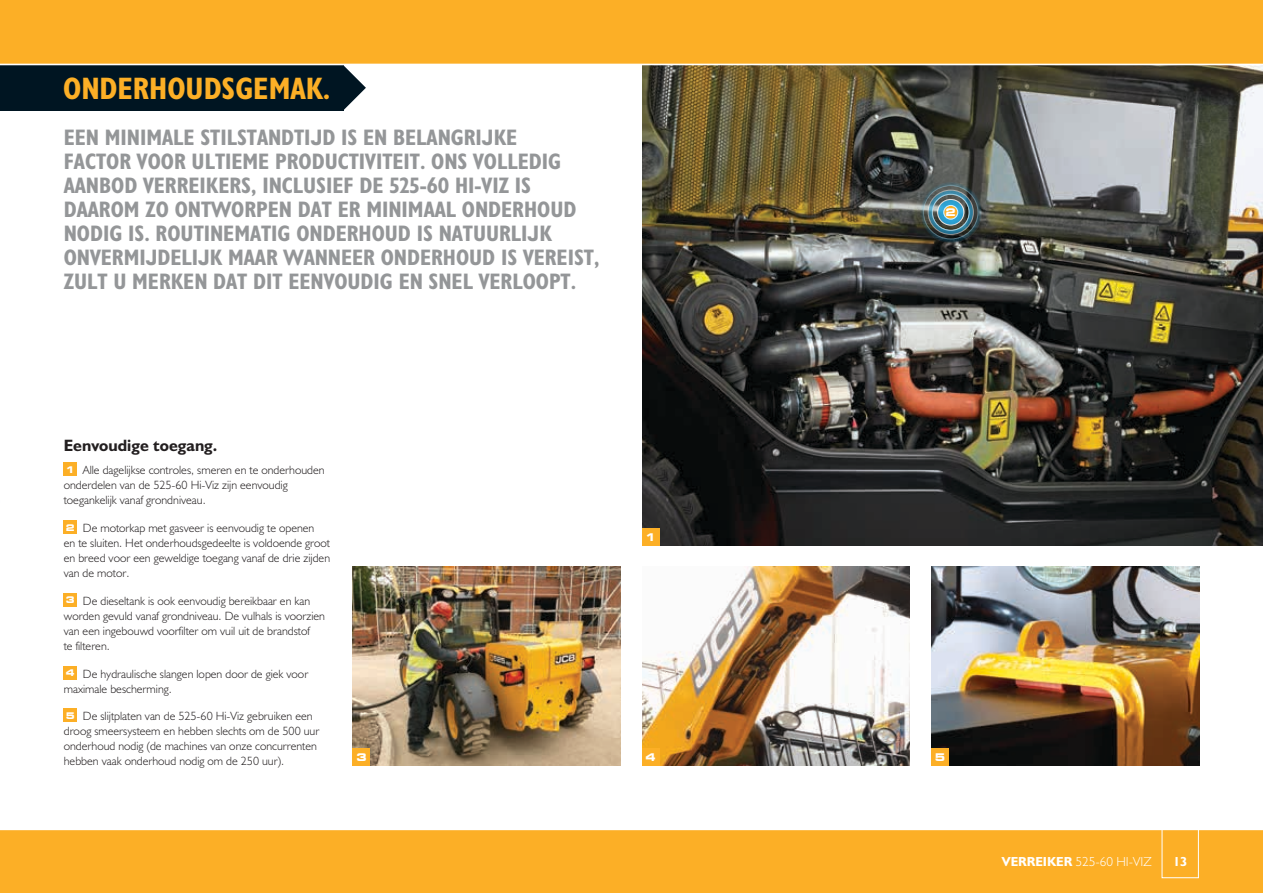
<style>
.page{position:relative;width:1263px;height:893px;background:#fff}
.page>*{position:absolute;margin:0;border:0;box-sizing:border-box;transform-origin:0 0}
.t1{font:31.2px "JCB Bold Condensed";color:#fcaf26}
.t2{font:22.5px/24px "JCB Bold Condensed";color:#949698}
.t3{font:16.5px "JCB Bold";color:#231f20}
.t4{font:13.2px "JCB Light";color:#fff}
.t5{font:13.2px "JCB Bold";color:#fff}
.t6{font:12px/15px "JCB Light";color:#231f20}
.t7{font:700 expanded 10.5px "Square 721 BT";color:#fff}
.s1{font-family:"Square 721 BT";font-weight:700;font-stretch:expanded;font-size:9.15px;color:#fff}
.s2{font-family:"JCB Bold"}
</style>
<div class="page">
<img style="left:642px;top:65px;width:621px;height:481px">
<img style="left:353px;top:567px;width:268px;height:198px">
<svg style="left:343px;top:65px;width:23px;height:45px"></svg>
<div style="left:0;top:54px;width:343px;height:57px;background:#001522"></div>
<div style="left:0;top:0;width:1263px;height:64px;background:#fcaf26"></div>
<div style="left:0;top:829px;width:1263px;height:64px;background:#fcaf26"></div>
<hr style="left:0;top:829px;width:1263px;height:1px;background:#fff">
<hr style="left:0;top:64px;width:1263px;height:1px;background:#fff">
<div style="left:64px;top:463px;width:13px;height:13px;background:#fcaf26"></div>
<div style="left:64px;top:521px;width:13px;height:13px;background:#fcaf26"></div>
<div style="left:64px;top:593px;width:13px;height:13px;background:#fcaf26"></div>
<div style="left:64px;top:666px;width:13px;height:13px;background:#fcaf26"></div>
<div style="left:64px;top:709px;width:13px;height:13px;background:#fcaf26"></div>
<img style="left:931px;top:567px;width:268px;height:198px">
<img style="left:642px;top:567px;width:268px;height:198px">
<div style="left:642px;top:529px;width:17px;height:17px;background:#fcaf26"></div>
<div style="left:931px;top:748px;width:17px;height:17px;background:#fcaf26"></div>
<div style="left:642px;top:748px;width:17px;height:17px;background:#fcaf26"></div>
<div style="left:353px;top:748px;width:17px;height:17px;background:#fcaf26"></div>
<div style="left:1162px;top:829px;width:37px;height:49px;border:1px solid #fff"></div>
<img style="left:918px;top:181px;width:65px;height:63px">
<h1 class="t1" style="left:63px;top:69px;width:269px">ONDERHOUDSGEMAK.</h1>
<p class="t2" style="left:64px;top:125px;width:537px">EEN MINIMALE STILSTANDTIJD IS EN BELANGRIJKE<br>FACTOR VOOR ULTIEME PRODUCTIVITEIT. ONS VOLLEDIG AANBOD VERREIKERS, INCLUSIEF DE 525-60 HI-VIZ IS DAAROM ZO ONTWORPEN DAT ER MINIMAAL ONDERHOUD NODIG IS. ROUTINEMATIG ONDERHOUD IS NATUURLIJK ONVERMIJDELIJK MAAR WANNEER ONDERHOUD IS VEREIST, ZULT U MERKEN DAT DIT EENVOUDIG EN SNEL VERLOOPT.</p>
<p class="t7" style="left:946px;top:206px;width:12px">2</p>
<h3 class="t3" style="left:64px;top:435px;width:155px">Eenvoudige toegang.</h3>
<p class="t6" style="left:64px;top:463px;width:262px"><span class="s1">1</span> Alle dagelijkse controles, smeren en te onderhouden onderdelen van de 525-60 Hi-Viz zijn eenvoudig toegankelijk vanaf grondniveau.</p>
<p class="t6" style="left:64px;top:520px;width:268px"><span class="s1">2</span> De motorkap met gasveer is eenvoudig te openen<br>en te sluiten. Het onderhoudsgedeelte is voldoende groot en breed voor een geweldige toegang vanaf de drie zijden van de motor.</p>
<p class="t6" style="left:64px;top:593px;width:263px"><span class="s1">3</span> De dieseltank is ook eenvoudig bereikbaar en kan worden gevuld vanaf grondniveau. De vulhals is voorzien van een ingebouwd voorfilter om vuil uit de brandstof<br>te filteren.</p>
<p class="t6" style="left:64px;top:666px;width:246px"><span class="s1">4</span> De hydraulische slangen lopen door de giek voor maximale bescherming.</p>
<p class="t6" style="left:64px;top:709px;width:257px"><span class="s1">5</span> De slijtplaten van de 525-60 Hi-Viz gebruiken een droog smeersysteem en hebben slechts om de 500 uur onderhoud nodig (de machines van onze concurrenten hebben vaak onderhoud nodig om de 250 uur).</p>
<p class="t7" style="left:645px;top:531px;width:12px">1</p>
<p class="t7" style="left:356px;top:751px;width:12px">3</p>
<p class="t7" style="left:645px;top:751px;width:12px">4</p>
<p class="t7" style="left:935px;top:751px;width:12px">5</p>
<p class="t4" style="left:1002px;top:853px;width:151px"><span class="s2">VERREIKER</span> 525-60 HI-VIZ</p>
<p class="t5" style="left:1173px;top:853px;width:16px">13</p>
</div>
